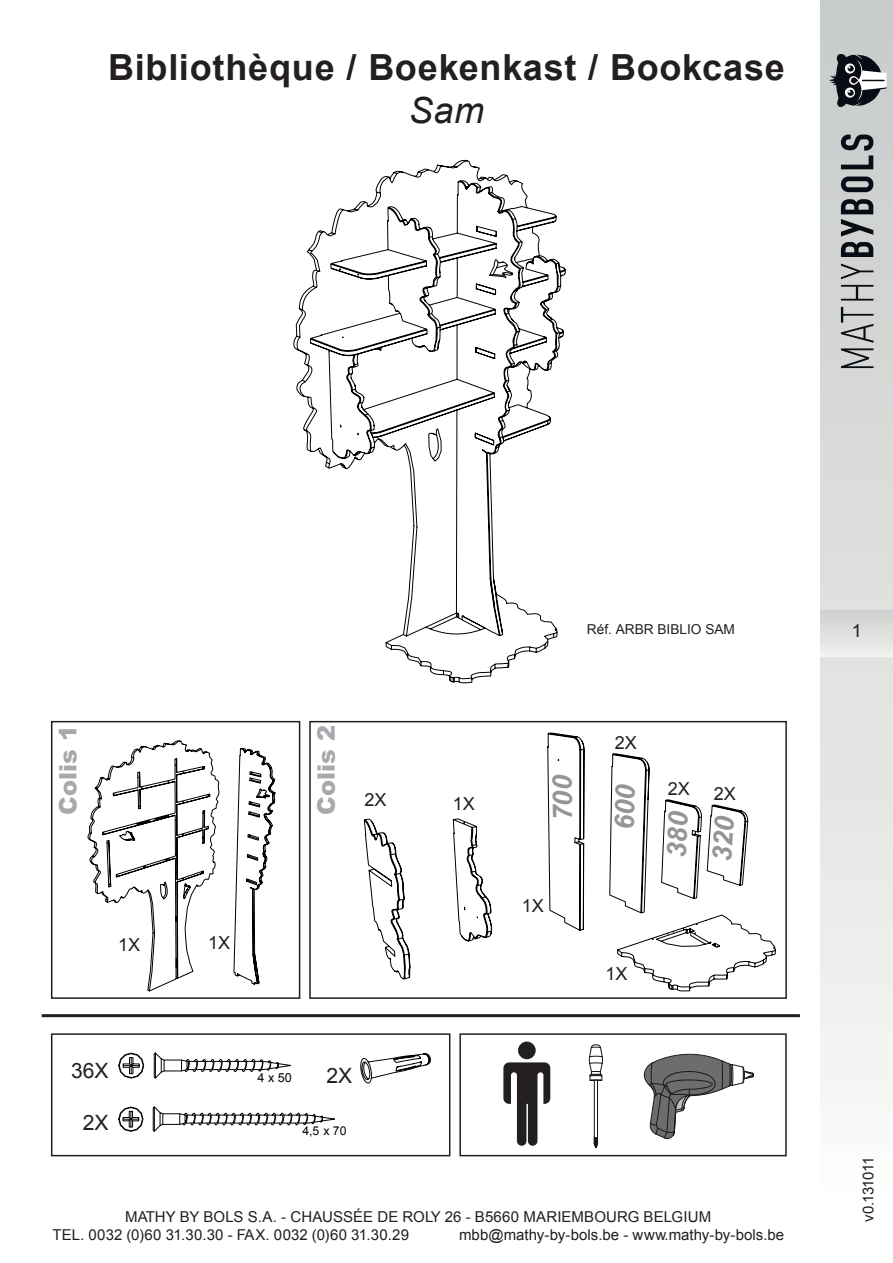
<style>
.page{position:relative;width:893px;height:1263px;background:#fff}
.page>*{position:absolute;margin:0;border:0;box-sizing:border-box;transform-origin:0 0}
.t1{font:700 36px "Arial";letter-spacing:.02em;color:#231f20}
.t2{font:italic 36px "Arial";color:#231f20}
.t3{font:900 24px "Arial";color:#a8a9ad}
.t4{font:21.15px "Arial";color:#231f20}
.t5{font:18px "Arial";color:#231f20}
.t6{font:15px "Arial";letter-spacing:.005em;color:#231f20}
.t7{font:15px "Arial";letter-spacing:-.035em;color:#231f20}
.t8{font:13.65px "Arial";color:#231f20}
.t9{font:12.6px "Arial";color:#040503}
.t10{font:12.15px "Arial";color:#040503}
</style>
<div class="page">
<div style="left:821px;top:0;width:72px;height:1263px;background:linear-gradient(to bottom,#c4c8c6,#fdfdfb)"></div>
<div style="left:821px;top:611px;width:72px;height:45px;background:linear-gradient(to bottom,#ced1ce,#f1f1ef)"></div>
<svg style="left:841px;top:285px;width:32px;height:16px"></svg>
<svg style="left:841px;top:264px;width:32px;height:15px"></svg>
<svg style="left:841px;top:242px;width:32px;height:15px"></svg>
<svg style="left:841px;top:177px;width:32px;height:15px"></svg>
<svg style="left:841px;top:199px;width:32px;height:37px"></svg>
<svg style="left:841px;top:135px;width:32px;height:34px"></svg>
<svg style="left:841px;top:307px;width:32px;height:61px;background:#a5a8a8"></svg>
<svg style="left:829px;top:54px;width:58px;height:53px;background:#737579"></svg>
<svg style="left:50px;top:720px;width:246px;height:279px"></svg>
<svg style="left:558px;top:720px;width:229px;height:279px"></svg>
<hr style="left:42px;top:1014px;width:758px;height:3px;background:#231f20">
<svg style="left:293px;top:159px;width:273px;height:197px"></svg>
<svg style="left:296px;top:324px;width:262px;height:833px"></svg>
<svg style="left:89px;top:723px;width:187px;height:29px"></svg>
<svg style="left:88px;top:752px;width:195px;height:379px"></svg>
<svg style="left:364px;top:733px;width:412px;height:424px"></svg>
<div style="left:459px;top:1033px;width:328px;height:123px;border:2px solid #231f20"></div>
<div style="left:51px;top:1033px;width:399px;height:123px;border:2px solid #231f20"></div>
<div style="left:518px;top:1041px;width:18px;height:18px;background:#231f20;border-radius:50%"></div>
<svg style="left:503px;top:1062px;width:47px;height:84px"></svg>
<svg style="left:588px;top:1044px;width:16px;height:107px"></svg>
<svg style="left:181px;top:1059px;width:110px;height:13px"></svg>
<svg style="left:154px;top:1052px;width:11px;height:27px"></svg>
<svg style="left:118px;top:1053px;width:26px;height:25px"></svg>
<svg style="left:644px;top:1053px;width:110px;height:87px"></svg>
<svg style="left:179px;top:1112px;width:158px;height:13px"></svg>
<svg style="left:153px;top:1106px;width:10px;height:26px"></svg>
<svg style="left:118px;top:1107px;width:25px;height:25px"></svg>
<svg style="left:360px;top:1047px;width:71px;height:36px"></svg>
<svg style="left:552px;top:775px;width:20px;height:42px"></svg>
<svg style="left:614px;top:784px;width:21px;height:44px"></svg>
<svg style="left:666px;top:811px;width:22px;height:45px"></svg>
<svg style="left:712px;top:815px;width:22px;height:45px"></svg>
<h1 class="t1" style="left:108px;top:42px;width:678px">Bibliothèque / Boekenkast / Bookcase</h1>
<h1 class="t2" style="left:409px;top:87px;width:77px">Sam</h1>
<h2 class="t3" style="left:50px;top:815px;width:91px;rotate:-90deg">Colis 1</h2>
<h2 class="t3" style="left:309px;top:815px;width:91px;rotate:-90deg">Colis 2</h2>
<p class="t5" style="left:364px;top:787px;width:24px">2X</p>
<p class="t5" style="left:118px;top:932px;width:24px">1X</p>
<p class="t5" style="left:208px;top:930px;width:24px">1X</p>
<h3 class="t4" style="left:71px;top:1056px;width:39px">36X</h3>
<p class="t9" style="left:258px;top:1069px;width:36px">4x50</p>
<h3 class="t4" style="left:83px;top:1108px;width:27px">2X</h3>
<h3 class="t4" style="left:327px;top:1061px;width:27px">2X</h3>
<p class="t10" style="left:302px;top:1122px;width:46px">4,5 x 70</p>
<p class="t5" style="left:453px;top:791px;width:24px">1X</p>
<p class="t5" style="left:522px;top:893px;width:24px">1X</p>
<p class="t8" style="left:587px;top:619px;width:150px">Réf. ARBR BIBLIO SAM</p>
<p class="t5" style="left:615px;top:730px;width:24px">2X</p>
<p class="t5" style="left:668px;top:776px;width:24px">2X</p>
<p class="t5" style="left:714px;top:781px;width:24px">2X</p>
<p class="t5" style="left:605px;top:961px;width:24px">1X</p>
<p class="t6" style="left:125px;top:1206px;width:588px">MATHY BY BOLS S.A. - CHAUSSÉE DE ROLY 26 - B5660 MARIEMBOURG BELGIUM</p>
<p class="t6" style="left:52px;top:1224px;width:358px">TEL. 0032 (0)60 31.30.30 - FAX. 0032 (0)60 31.30.29</p>
<p class="t6" style="left:459px;top:1224px;width:327px">mbb@mathy-by-bols.be - www.mathy-by-bols.be</p>
<p class="t5" style="left:852px;top:619px;width:12px">1</p>
<p class="t7" style="left:858px;top:1222px;width:67px;rotate:-90deg">v0.131011</p>
</div>
